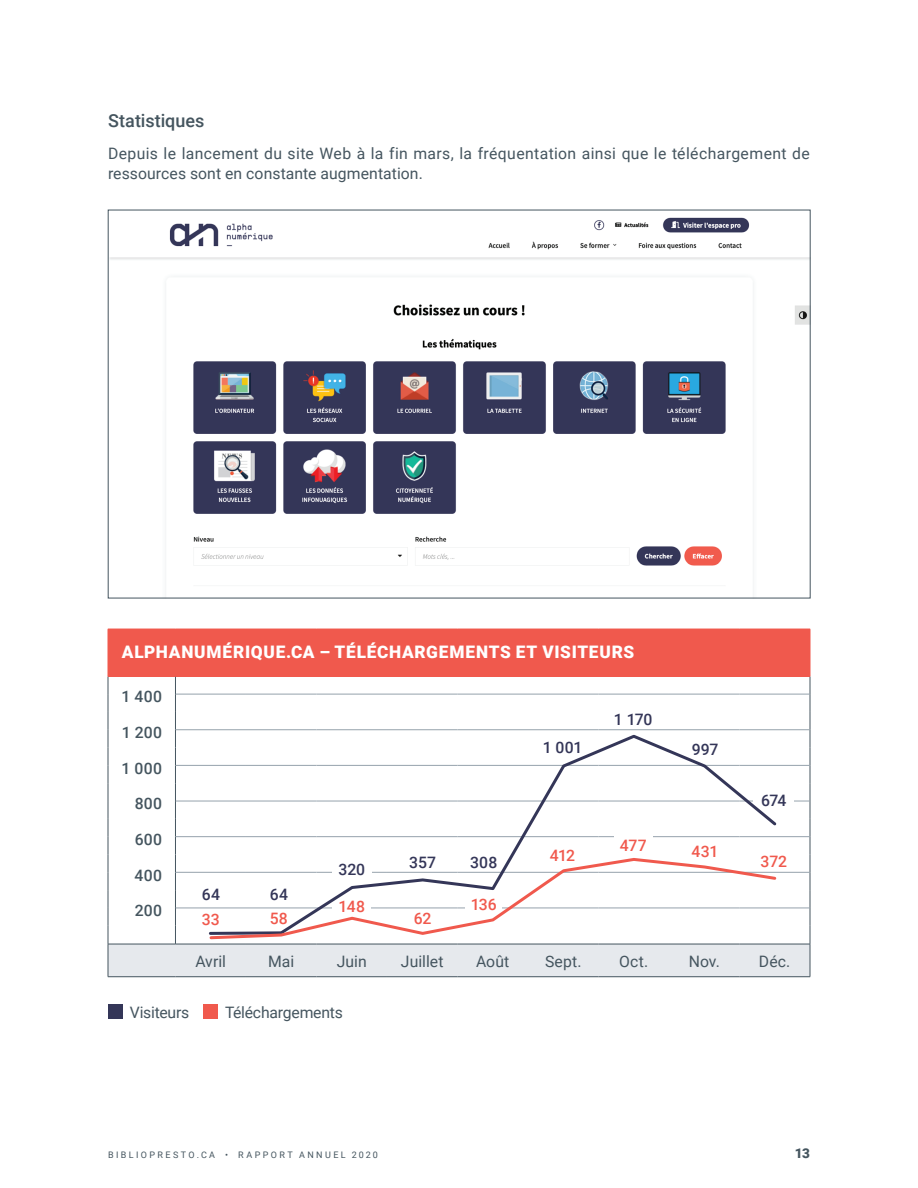
<style>
.page{position:relative;width:918px;height:1188px;background:#fff}
.page>*{position:absolute;margin:0;border:0;box-sizing:border-box;transform-origin:0 0}
.t1{font:500 18px "Roboto";color:#45555f}
.t2{font:900 17.25px "Roboto";letter-spacing:.045em;color:#fff}
.t3{font:15.75px/20.2px "Roboto";letter-spacing:.01em;color:#45555f}
.t4{font:500 15.75px "Roboto";color:#343658}
.t5{font:500 15.75px "Roboto";letter-spacing:.02em;color:#45555f}
.t6{font:500 15.75px "Roboto";color:#f0594d}
.t7{font:15.75px "Roboto";letter-spacing:-.015em;color:#45555f}
.t8{font:900 13.5px "Roboto";color:#45555f}
.t9{font:9px "Roboto";letter-spacing:.265em;color:#45555f}
</style>
<div class="page">
<img style="left:110px;top:217px;width:698px;height:349px">
<div style="left:108px;top:629px;width:702px;height:47px;background:#f0594d"></div>
<svg style="left:108px;top:676px;width:703px;height:300px"></svg>
<hr style="left:176px;top:694px;width:70px;height:1px;background:#95a2ac">
<hr style="left:246px;top:694px;width:70px;height:1px;background:#95a2ac">
<hr style="left:316px;top:694px;width:71px;height:1px;background:#95a2ac">
<hr style="left:387px;top:694px;width:70px;height:1px;background:#95a2ac">
<hr style="left:457px;top:694px;width:71px;height:1px;background:#95a2ac">
<hr style="left:528px;top:694px;width:70px;height:1px;background:#95a2ac">
<hr style="left:598px;top:694px;width:71px;height:1px;background:#95a2ac">
<hr style="left:669px;top:694px;width:70px;height:1px;background:#95a2ac">
<hr style="left:739px;top:694px;width:71px;height:1px;background:#95a2ac">
<hr style="left:176px;top:729px;width:70px;height:1px;background:#95a2ac">
<hr style="left:246px;top:729px;width:70px;height:1px;background:#95a2ac">
<hr style="left:316px;top:729px;width:71px;height:1px;background:#95a2ac">
<hr style="left:387px;top:729px;width:70px;height:1px;background:#95a2ac">
<hr style="left:457px;top:729px;width:71px;height:1px;background:#95a2ac">
<hr style="left:528px;top:729px;width:70px;height:1px;background:#95a2ac">
<hr style="left:598px;top:729px;width:71px;height:1px;background:#95a2ac">
<hr style="left:669px;top:729px;width:70px;height:1px;background:#95a2ac">
<hr style="left:739px;top:729px;width:71px;height:1px;background:#95a2ac">
<hr style="left:176px;top:765px;width:70px;height:1px;background:#95a2ac">
<hr style="left:739px;top:765px;width:71px;height:1px;background:#95a2ac">
<hr style="left:176px;top:801px;width:70px;height:1px;background:#95a2ac">
<hr style="left:739px;top:801px;width:71px;height:1px;background:#95a2ac">
<hr style="left:176px;top:836px;width:70px;height:1px;background:#95a2ac">
<hr style="left:739px;top:836px;width:71px;height:1px;background:#95a2ac">
<hr style="left:176px;top:872px;width:70px;height:1px;background:#95a2ac">
<hr style="left:739px;top:872px;width:71px;height:1px;background:#95a2ac">
<hr style="left:176px;top:908px;width:70px;height:1px;background:#95a2ac">
<hr style="left:739px;top:908px;width:71px;height:1px;background:#95a2ac">
<hr style="left:810px;top:629px;width:1px;height:47px;background:#f0594d">
<hr style="left:108px;top:676px;width:67px;height:1px;background:#f0594d">
<hr style="left:175px;top:676px;width:71px;height:1px;background:#f0594d">
<hr style="left:246px;top:676px;width:70px;height:1px;background:#f0594d">
<hr style="left:316px;top:676px;width:71px;height:1px;background:#f0594d">
<hr style="left:387px;top:676px;width:70px;height:1px;background:#f0594d">
<hr style="left:457px;top:676px;width:71px;height:1px;background:#f0594d">
<hr style="left:528px;top:676px;width:70px;height:1px;background:#f0594d">
<hr style="left:598px;top:676px;width:71px;height:1px;background:#f0594d">
<hr style="left:669px;top:676px;width:70px;height:1px;background:#f0594d">
<hr style="left:739px;top:676px;width:71px;height:1px;background:#f0594d">
<hr style="left:108px;top:944px;width:67px;height:1px;background:#45555f">
<hr style="left:108px;top:944px;width:1px;height:33px;background:#45555f">
<hr style="left:175px;top:944px;width:71px;height:1px;background:#45555f">
<hr style="left:246px;top:944px;width:70px;height:1px;background:#45555f">
<hr style="left:316px;top:944px;width:71px;height:1px;background:#45555f">
<hr style="left:387px;top:944px;width:70px;height:1px;background:#45555f">
<hr style="left:457px;top:944px;width:71px;height:1px;background:#45555f">
<hr style="left:528px;top:944px;width:70px;height:1px;background:#45555f">
<hr style="left:598px;top:944px;width:71px;height:1px;background:#45555f">
<hr style="left:669px;top:944px;width:70px;height:1px;background:#45555f">
<hr style="left:739px;top:944px;width:71px;height:1px;background:#45555f">
<hr style="left:810px;top:944px;width:1px;height:33px;background:#45555f">
<hr style="left:108px;top:976px;width:67px;height:1px;background:#45555f">
<hr style="left:175px;top:976px;width:71px;height:1px;background:#45555f">
<hr style="left:246px;top:976px;width:70px;height:1px;background:#45555f">
<hr style="left:316px;top:976px;width:71px;height:1px;background:#45555f">
<hr style="left:387px;top:976px;width:70px;height:1px;background:#45555f">
<hr style="left:457px;top:976px;width:71px;height:1px;background:#45555f">
<hr style="left:528px;top:976px;width:70px;height:1px;background:#45555f">
<hr style="left:598px;top:976px;width:71px;height:1px;background:#45555f">
<hr style="left:669px;top:976px;width:70px;height:1px;background:#45555f">
<hr style="left:739px;top:976px;width:71px;height:1px;background:#45555f">
<div style="left:754px;top:789px;width:40px;height:22px;background:#fff"></div>
<div style="left:108px;top:1004px;width:15px;height:15px;background:#343658"></div>
<div style="left:203px;top:1004px;width:15px;height:15px;background:#f0594d"></div>
<svg style="left:207px;top:733px;width:572px;height:203px"></svg>
<svg style="left:208px;top:856px;width:570px;height:85px"></svg>
<p class="t1" style="left:108px;top:108px;width:98px">Statistiques</p>
<p class="t3" style="left:108px;top:143px;width:703px">Depuis le lancement du site Web à la fin mars, la fréquentation ainsi que le téléchargement de ressources sont en constante augmentation.</p>
<p class="t2" style="left:122px;top:640px;width:514px">ALPHANUMÉRIQUE.CA – TÉLÉCHARGEMENTS ET VISITEURS</p>
<p class="t5" style="left:122px;top:686px;width:42px">1 400</p>
<p class="t5" style="left:122px;top:721px;width:41px">1 200</p>
<p class="t5" style="left:122px;top:757px;width:42px">1 000</p>
<p class="t5" style="left:135px;top:793px;width:29px">800</p>
<p class="t5" style="left:135px;top:828px;width:29px">600</p>
<p class="t5" style="left:135px;top:864px;width:29px">400</p>
<p class="t5" style="left:135px;top:900px;width:29px">200</p>
<p class="t3" style="left:195px;top:951px;width:32px">Avril</p>
<p class="t3" style="left:268px;top:951px;width:28px">Mai</p>
<p class="t3" style="left:337px;top:951px;width:32px">Juin</p>
<p class="t3" style="left:401px;top:951px;width:44px">Juillet</p>
<p class="t3" style="left:476px;top:951px;width:35px">Août</p>
<p class="t3" style="left:545px;top:951px;width:38px">Sept.</p>
<p class="t3" style="left:619px;top:951px;width:30px">Oct.</p>
<p class="t3" style="left:689px;top:951px;width:33px">Nov.</p>
<p class="t3" style="left:759px;top:951px;width:33px">Déc.</p>
<p class="t4" style="left:614px;top:708px;width:40px">1 170</p>
<p class="t4" style="left:543px;top:736px;width:41px">1 001</p>
<p class="t4" style="left:692px;top:739px;width:28px">997</p>
<p class="t4" style="left:761px;top:789px;width:27px">674</p>
<p class="t6" style="left:620px;top:834px;width:28px">477</p>
<p class="t6" style="left:692px;top:841px;width:28px">431</p>
<p class="t6" style="left:550px;top:844px;width:27px">412</p>
<p class="t6" style="left:760px;top:850px;width:28px">372</p>
<p class="t4" style="left:409px;top:851px;width:28px">357</p>
<p class="t4" style="left:470px;top:852px;width:29px">308</p>
<p class="t6" style="left:471px;top:893px;width:28px">136</p>
<p class="t4" style="left:338px;top:858px;width:28px">320</p>
<p class="t4" style="left:202px;top:883px;width:20px">64</p>
<p class="t4" style="left:270px;top:883px;width:20px">64</p>
<p class="t6" style="left:202px;top:908px;width:20px">33</p>
<p class="t6" style="left:270px;top:907px;width:20px">58</p>
<p class="t6" style="left:339px;top:895px;width:28px">148</p>
<p class="t6" style="left:414px;top:907px;width:19px">62</p>
<p class="t7" style="left:130px;top:1001px;width:61px">Visiteurs</p>
<p class="t7" style="left:225px;top:1001px;width:119px">Téléchargements</p>
<p class="t9" style="left:108px;top:1148px;width:271px">BIBLIOPRESTO.CA • RAPPORT ANNUEL 2020</p>
<p class="t8" style="left:795px;top:1144px;width:17px">13</p>
</div>
